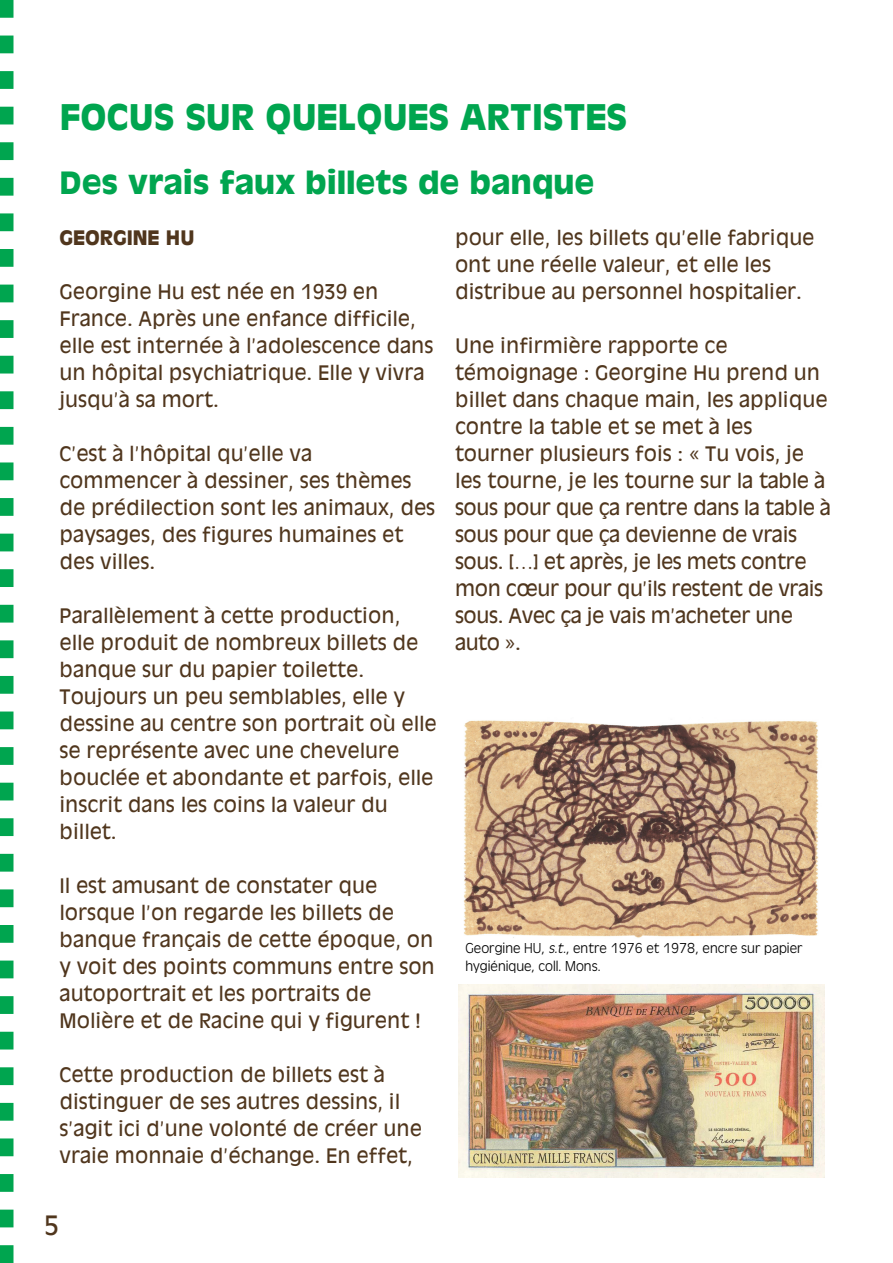
<style>
.page{position:relative;width:893px;height:1263px;background:#fff}
.page>*{position:absolute;margin:0;border:0;box-sizing:border-box;transform-origin:0 0}
.titre_paragraphe{font:700 34.5px "Antique Olive";color:#00a54f}
.titre_paragraphe-2{font:700 30px "Antique Olive";color:#00a54f}
.t1{font:25.5px "Antique Olive";color:#50361d}
.texte{font:19.5px/27px "Antique Olive";color:#50361d}
.mini_sous_titre{font:700 19.5px "Antique Olive";color:#50361d}
.t2{font:300 15px/18px "Antique Oli";color:#000}
.s1{font-style:italic}
</style>
<div class="page">
<img style="left:458px;top:984px;width:367px;height:193px">
<img style="left:463px;top:720px;width:356px;height:218px">
<svg style="left:0;top:0;width:14px;height:1263px"></svg>
<p class="titre_paragraphe" style="left:60px;top:94px;width:569px">FOCUS SUR QUELQUES ARTISTES</p>
<p class="titre_paragraphe-2" style="left:60px;top:163px;width:536px">Des vrais faux billets de banque</p>
<p class="mini_sous_titre" style="left:60px;top:225px;width:136px">GEORGINE HU</p>
<p class="texte" style="left:60px;top:278px;width:375px">Georgine Hu est née en 1939 en<br>France. Après une enfance difficile, elle est internée à l’adolescence dans un hôpital psychiatrique. Elle y vivra jusqu’à sa mort.</p>
<p class="texte" style="left:60px;top:440px;width:377px">C’est à l’hôpital qu’elle va commencer à dessiner, ses thèmes de prédilection sont les animaux, des paysages, des figures humaines et des villes.</p>
<p class="texte" style="left:60px;top:602px;width:379px">Parallèlement à cette production, elle produit de nombreux billets de banque sur du papier toilette.<br>Toujours un peu semblables, elle y dessine au centre son portrait où elle se représente avec une chevelure bouclée et abondante et parfois, elle inscrit dans les coins la valeur du billet.</p>
<p class="texte" style="left:60px;top:872px;width:377px">Il est amusant de constater que lorsque l’on regarde les billets de banque français de cette époque, on y voit des points communs entre son autoportrait et les portraits de Molière et de Racine qui y figurent !</p>
<p class="texte" style="left:60px;top:1061px;width:364px">Cette production de billets est à distinguer de ses autres dessins, il s’agit ici d’une volonté de créer une vraie monnaie d’échange. En effet,</p>
<p class="texte" style="left:455px;top:224px;width:361px">pour elle, les billets qu’elle fabrique ont une réelle valeur, et elle les distribue au personnel hospitalier.</p>
<p class="texte" style="left:455px;top:332px;width:378px">Une infirmière rapporte ce témoignage : Georgine Hu prend un billet dans chaque main, les applique contre la table et se met à les tourner plusieurs fois : « Tu vois, je les tourne, je les tourne sur la table à sous pour que ça rentre dans la table à sous pour que ça devienne de vrais sous. […] et après, je les mets contre mon cœur pour qu’ils restent de vrais sous. Avec ça je vais m’acheter une auto ».</p>
<p class="t2" style="left:466px;top:940px;width:338px">Georgine HU, <span class="s1">s.t.</span>, entre 1976 et 1978, encre sur papier hygiénique, coll. Mons.</p>
<h3 class="t1" style="left:44px;top:1209px;width:17px">5</h3>
</div>
